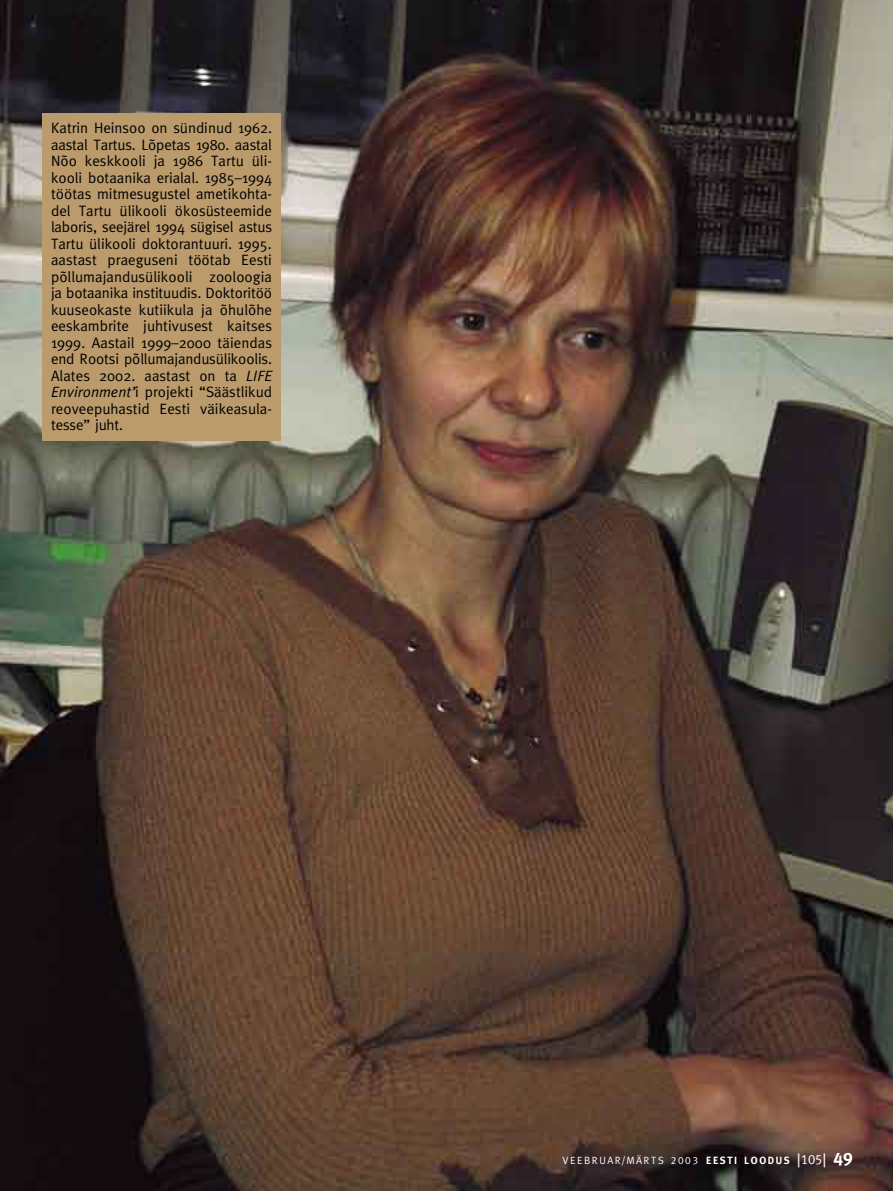
<style>
.page{position:relative;width:893px;height:1191px;background:#fff}
.page>*{position:absolute;margin:0;border:0;box-sizing:border-box;transform-origin:0 0}
.t1{font:700 18px "Meta Caps";color:#fff}
.t2{font:15px/16.5px "Meta";letter-spacing:.005em;color:#000;text-align:justify}
.t3{font:10.5px "Meta Caps";letter-spacing:.15em;color:#fff}
.s1{font-style:italic}
.s2{font-family:"Meta";font-weight:700}
.s3{font-family:"Meta";font-size:18px}
.s4{font-size:13.5px}
</style>
<div class="page">
<img style="left:0;top:0;width:893px;height:1191px">
<div style="left:43px;top:113px;width:238px;height:328px;background:#bb9b6c"></div>
<p class="t2" style="left:51px;top:119px;width:223px">Katrin Heinsoo on sündinud 1962. aastal Tartus. Lõpetas 1980. aastal Nõo keskkooli ja 1986 Tartu üli&shy;kooli botaanika erialal. 1985–1994 töötas mitmesugustel ametikohta&shy;del Tartu ülikooli ökosüsteemide laboris, seejärel 1994 sügisel astus Tartu ülikooli doktorantuuri. 1995. aastast praeguseni töötab Eesti põllumajandusülikooli zooloogia ja botaanika instituudis. Doktoritöö kuuseokaste kutiikula ja õhulõhe eeskambrite juhtivusest kaitses 1999. Aastail 1999–2000 täiendas end Rootsi põllumajandusülikoolis.<br>Alates 2002. aastast on ta <span class="s1">LIFE Environment’</span>i projekti “Säästlikud reoveepuhastid Eesti väikeasula&shy;tesse” juht.</p>
<p class="t3" style="left:562px;top:1153px;width:265px">VEEBRUAR/MÄRTS 2003 <span class="s2">EESTI LOODUS</span> <span class="s3">|</span><span class="s4">105</span><span class="s3">|</span></p>
<p class="t1" style="left:833px;top:1148px;width:21px">49</p>
</div>
